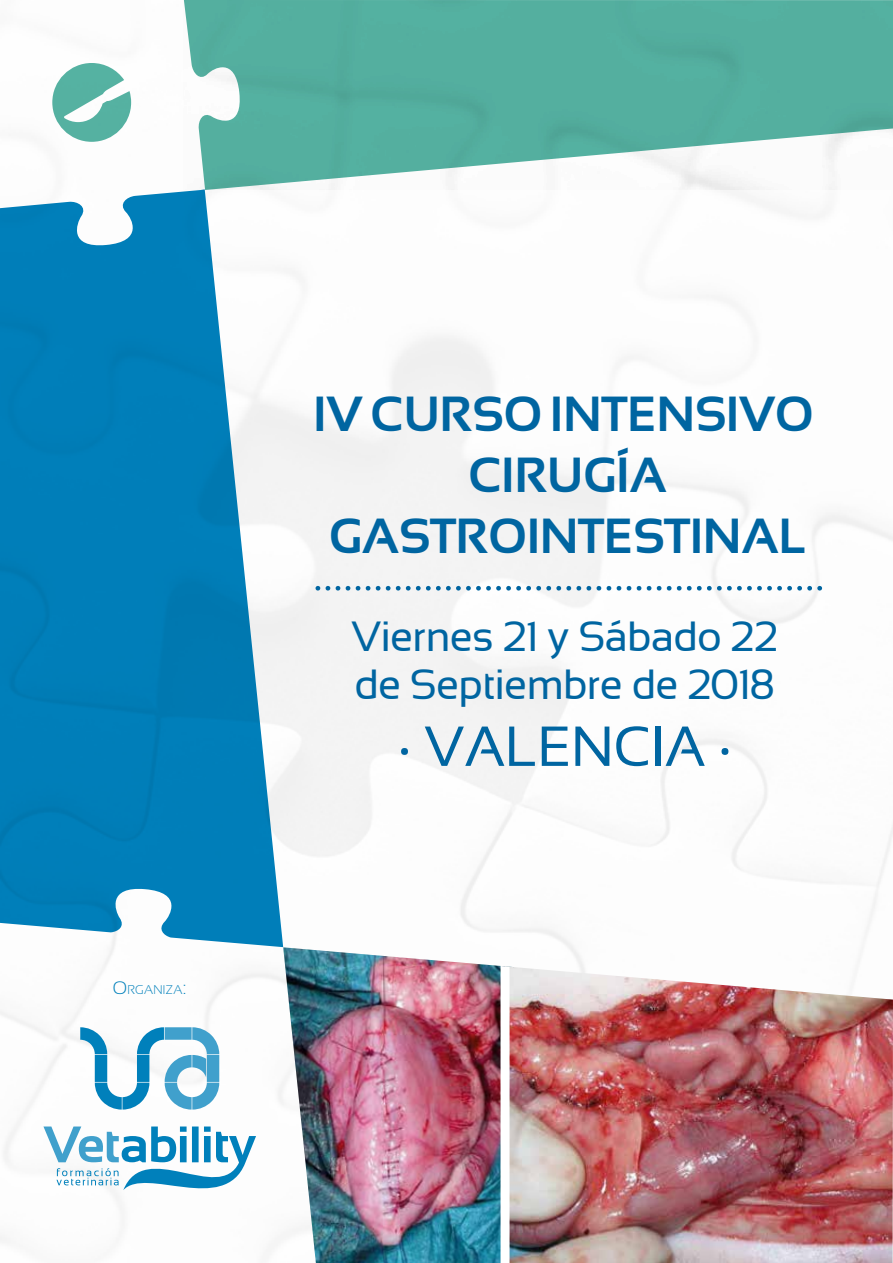
<style>
.page{position:relative;width:893px;height:1263px;background:#fff}
.page>*{position:absolute;margin:0;border:0;box-sizing:border-box;transform-origin:0 0}
.t1{font:56.25px "Sansation";color:#0065a1}
.t2{font:700 49.35px/60.6px "Sansation";letter-spacing:-.01em;color:#0065a1;text-align:center}
.t3{font:42.3px/47.5px "Sansation";letter-spacing:-.02em;color:#0065a1}
.t4{font:300 12.6px "Sansation";letter-spacing:.025em;color:#0080bb}
.s1{font-size:18px}
</style>
<div class="page">
<img style="left:0;top:99px;width:893px;height:1142px">
<svg style="left:0;top:190px;width:283px;height:757px;fill:#007eb9"></svg>
<svg style="left:43px;top:1126px;width:213px;height:89px"></svg>
<svg style="left:80px;top:1027px;width:139px;height:82px"></svg>
<svg style="left:184px;top:0;width:709px;height:190px;fill:#54af9f"></svg>
<svg style="left:52px;top:63px;width:79px;height:79px"></svg>
<img style="left:283px;top:947px;width:236px;height:316px">
<img style="left:509px;top:966px;width:384px;height:297px">
<div style="left:500px;top:960px;width:9px;height:303px;background:#fff"></div>
<svg style="left:310px;top:586px;width:510px;height:5px"></svg>
<p class="t4" style="left:113px;top:983px;width:75px"><span class="s1">O</span>RGANIZA<span class="s1">:</span></p>
<p class="t2" style="left:313px;top:384px;width:502px">IV CURSO INTENSIVO<br>CIRUGÍA<br>GASTROINTESTINAL</p>
<p class="t3" style="left:351px;top:613px;width:428px">Viernes 21 y Sábado 22 de Septiembre de 2018</p>
<p class="t1" style="left:398px;top:715px;width:334px">· VALENCIA ·</p>
</div>
